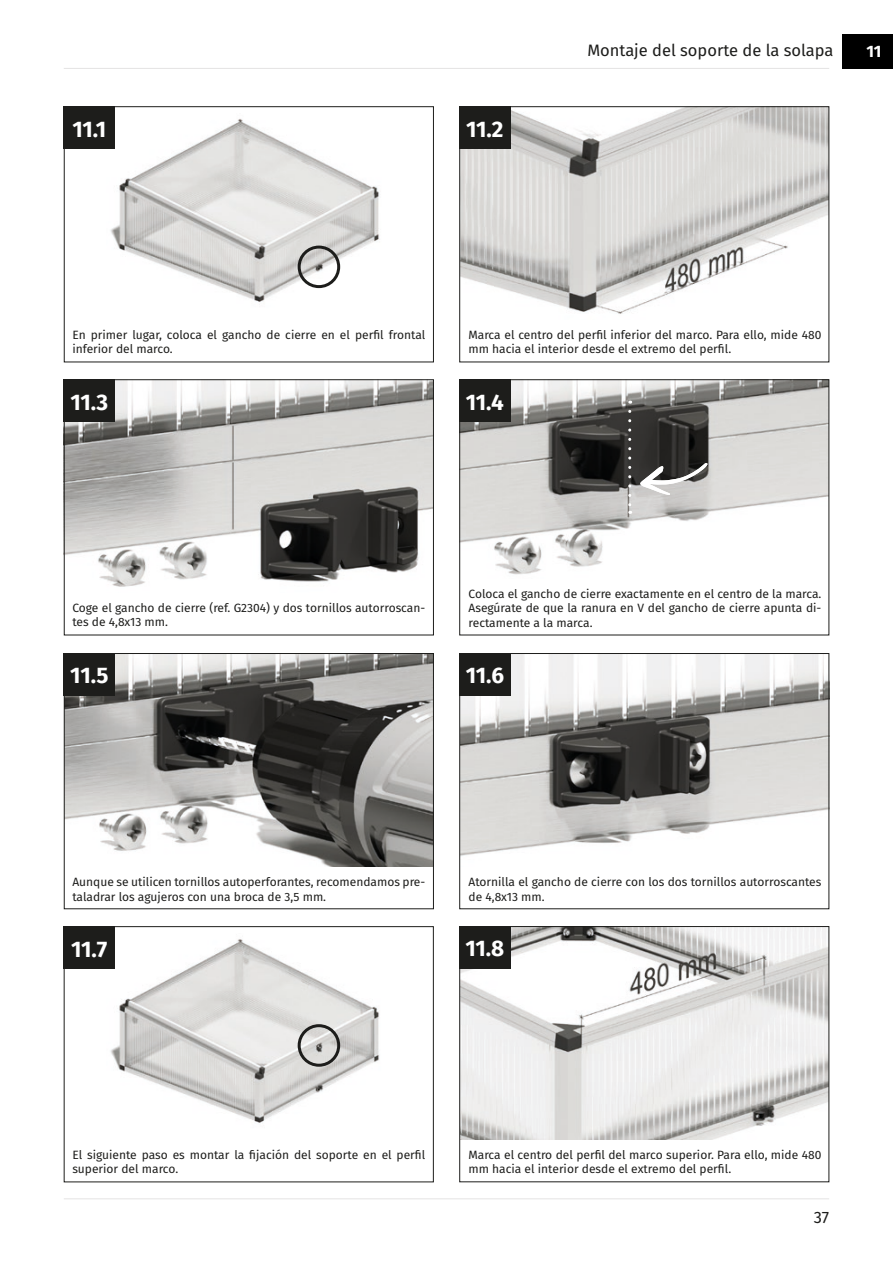
<style>
.page{position:relative;width:893px;height:1263px;background:#fff}
.page>*{position:absolute;margin:0;border:0;box-sizing:border-box;transform-origin:0 0}
.t1{font:700 22.5px "Fira Sans";letter-spacing:-.02em;color:#fff}
.t2{font:16.5px "Fira Sans";color:#1d1d1b}
.t3{font:700 16.5px "Fira Sans";color:#fff}
.t4{font:12px/14.4px "Fira Sans";color:#1d1d1b}
</style>
<div class="page">
<hr style="left:64px;top:1198px;width:765px;height:1px;background:#e4e3e3">
<img style="left:461px;top:108px;width:366px;height:206px">
<img style="left:66px;top:381px;width:366px;height:206px">
<img style="left:461px;top:381px;width:366px;height:194px">
<img style="left:110px;top:119px;width:270px;height:183px">
<img style="left:461px;top:655px;width:366px;height:201px">
<img style="left:66px;top:655px;width:366px;height:211px">
<img style="left:110px;top:939px;width:270px;height:184px">
<img style="left:461px;top:928px;width:366px;height:211px">
<div style="left:298px;top:246px;width:42px;height:42px;border:3px solid #1d1d1b;border-radius:50%"></div>
<div style="left:298px;top:1024px;width:42px;height:43px;border:3px solid #1d1d1b;border-radius:50%"></div>
<svg style="left:628px;top:411px;width:3px;height:103px"></svg>
<svg style="left:640px;top:462px;width:67px;height:33px"></svg>
<div style="left:842px;top:35px;width:51px;height:34px;background:#000"></div>
<hr style="left:64px;top:68px;width:765px;height:1px;background:#e4e3e3">
<div style="left:459px;top:106px;width:370px;height:256px;border:1px solid #1d1d1b"></div>
<div style="left:459px;top:106px;width:51px;height:43px;background:#1d1d1b"></div>
<div style="left:459px;top:379px;width:370px;height:256px;border:1px solid #1d1d1b"></div>
<div style="left:459px;top:379px;width:51px;height:43px;background:#1d1d1b"></div>
<div style="left:64px;top:379px;width:370px;height:256px;border:1px solid #1d1d1b"></div>
<div style="left:64px;top:379px;width:51px;height:43px;background:#1d1d1b"></div>
<div style="left:64px;top:106px;width:370px;height:256px;border:1px solid #1d1d1b"></div>
<div style="left:64px;top:106px;width:51px;height:43px;background:#1d1d1b"></div>
<div style="left:459px;top:653px;width:370px;height:256px;border:1px solid #1d1d1b"></div>
<div style="left:459px;top:653px;width:51px;height:43px;background:#1d1d1b"></div>
<div style="left:459px;top:926px;width:370px;height:256px;border:1px solid #1d1d1b"></div>
<div style="left:459px;top:926px;width:51px;height:43px;background:#1d1d1b"></div>
<div style="left:64px;top:653px;width:370px;height:256px;border:1px solid #1d1d1b"></div>
<div style="left:64px;top:653px;width:51px;height:43px;background:#1d1d1b"></div>
<div style="left:64px;top:926px;width:370px;height:256px;border:1px solid #1d1d1b"></div>
<div style="left:64px;top:926px;width:51px;height:43px;background:#1d1d1b"></div>
<h1 class="t1" style="left:72px;top:110px;width:36px">11.1</h1>
<h1 class="t1" style="left:466px;top:110px;width:39px">11.2</h1>
<h2 class="t2" style="left:587px;top:38px;width:248px">Montaje del soporte de la solapa</h2>
<h2 class="t3" style="left:866px;top:38px;width:17px">11</h2>
<p class="t4" style="left:72px;top:327px;width:354px">En primer lugar, coloca el gancho de cierre en el perfil frontal inferior del marco.</p>
<p class="t4" style="left:468px;top:327px;width:354px">Marca el centro del perfil inferior del marco. Para ello, mide 480 mm hacia el interior desde el extremo del perfil.</p>
<h1 class="t1" style="left:70px;top:383px;width:39px">11.3</h1>
<h1 class="t1" style="left:466px;top:383px;width:40px">11.4</h1>
<p class="t4" style="left:72px;top:600px;width:354px">Coge el gancho de cierre (ref. G2304) y dos tornillos autorroscan&shy;tes de 4,8x13 mm.</p>
<h1 class="t1" style="left:70px;top:657px;width:40px">11.5</h1>
<p class="t4" style="left:468px;top:586px;width:354px;text-align:justify">Coloca el gancho de cierre exactamente en el centro de la marca.<br>Asegúrate de que la ranura en V del gancho de cierre apunta di&shy;rectamente a la marca.</p>
<h1 class="t1" style="left:466px;top:657px;width:40px">11.6</h1>
<p class="t4" style="left:72px;top:874px;width:354px">Aunque se utilicen tornillos autoperforantes, recomendamos pre&shy;taladrar los agujeros con una broca de 3,5 mm.</p>
<h1 class="t1" style="left:71px;top:930px;width:38px">11.7</h1>
<p class="t4" style="left:468px;top:874px;width:354px">Atornilla el gancho de cierre con los dos tornillos autorroscantes de 4,8x13 mm.</p>
<h1 class="t1" style="left:465px;top:930px;width:40px">11.8</h1>
<p class="t4" style="left:72px;top:1147px;width:354px">El siguiente paso es montar la fijación del soporte en el perfil superior del marco.</p>
<p class="t4" style="left:468px;top:1147px;width:354px">Marca el centro del perfil del marco superior. Para ello, mide 480 mm hacia el interior desde el extremo del perfil.</p>
<h2 class="t2" style="left:814px;top:1205px;width:17px">37</h2>
</div>
